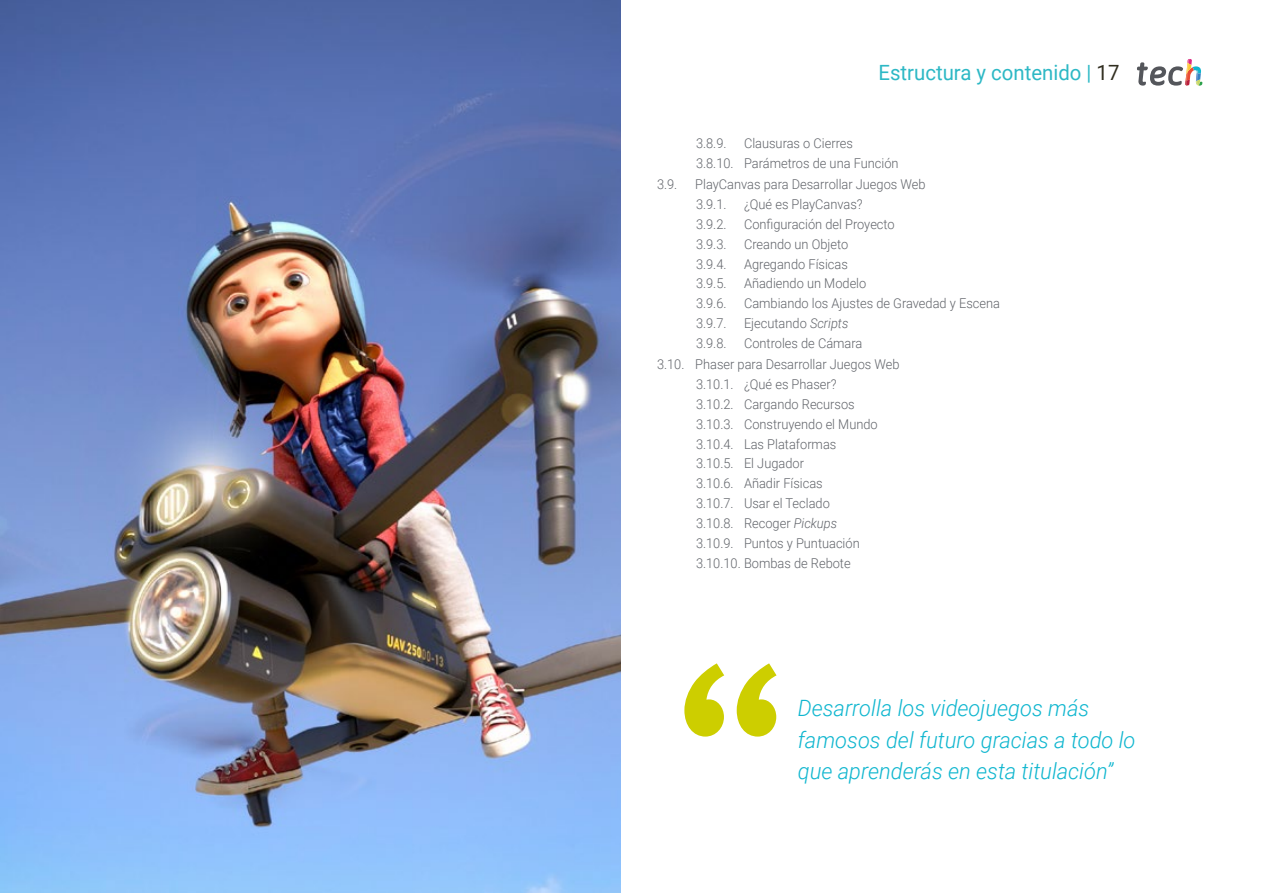
<style>
.page{position:relative;width:1263px;height:893px;background:#fff}
.page>*{position:absolute;margin:0;border:0;box-sizing:border-box;transform-origin:0 0}
.t1{font:italic 300 22.5px/31.5px "Roboto";color:#0fb6cf}
.t2{font:21px "Roboto";color:#2db8c5}
.t3{font:300 13.5px/20px "Roboto";color:#61646a;text-align:center;scale:.95 1}
.s1{color:#312e20}
.s2{font-style:italic}
</style>
<div class="page">
<svg style="left:1137px;top:59px;width:65px;height:27px"></svg>
<svg style="left:684px;top:663px;width:92px;height:74px"></svg>
<img style="left:0;top:0;width:621px;height:893px">
<h2 class="t2" style="left:878px;top:57px;width:242px">Estructura y contenido | <span class="s1">17</span></h2>
<p class="t3" style="left:696px;top:133px;width:215px">Clausuras o Cierres<br>3.8.10. Parámetros de una Función</p>
<p class="t3" style="left:696px;top:133px;width:34px">3.8.9.</p>
<p class="t3" style="left:657px;top:174px;width:23px">3.9.</p>
<p class="t3" style="left:695px;top:174px;width:244px;text-align:left">PlayCanvas para Desarrollar Juegos Web<br>3.9.1.</p>
<p class="t3" style="left:744px;top:194px;width:126px">¿Qué es PlayCanvas?</p>
<p class="t3" style="left:696px;top:213px;width:34px">3.9.2.</p>
<p class="t3" style="left:744px;top:213px;width:160px">Configuración del Proyecto</p>
<p class="t3" style="left:696px;top:233px;width:34px">3.9.3.</p>
<p class="t3" style="left:744px;top:233px;width:111px">Creando un Objeto</p>
<p class="t3" style="left:696px;top:253px;width:34px">3.9.4.</p>
<p class="t3" style="left:744px;top:253px;width:111px">Agregando Físicas</p>
<p class="t3" style="left:696px;top:273px;width:34px">3.9.5.</p>
<p class="t3" style="left:744px;top:273px;width:130px">Añadiendo un Modelo</p>
<p class="t3" style="left:696px;top:293px;width:34px">3.9.6.</p>
<p class="t3" style="left:744px;top:293px;width:271px">Cambiando los Ajustes de Gravedad y Escena</p>
<p class="t3" style="left:696px;top:313px;width:34px">3.9.7.</p>
<p class="t3" style="left:744px;top:313px;width:111px">Ejecutando <span class="s2">Scripts</span></p>
<p class="t3" style="left:696px;top:333px;width:34px">3.9.8.</p>
<p class="t3" style="left:744px;top:333px;width:126px">Controles de Cámara</p>
<p class="t3" style="left:657px;top:354px;width:257px">3.10. Phaser para Desarrollar Juegos Web</p>
<p class="t3" style="left:696px;top:374px;width:150px">3.10.1. ¿Qué es Phaser?</p>
<p class="t3" style="left:696px;top:393px;width:169px">3.10.2. Cargando Recursos</p>
<p class="t3" style="left:696px;top:413px;width:193px">3.10.3. Construyendo el Mundo</p>
<p class="t3" style="left:696px;top:433px;width:149px">3.10.4. Las Plataformas</p>
<p class="t3" style="left:696px;top:453px;width:115px">3.10.5. El Jugador</p>
<p class="t3" style="left:696px;top:473px;width:135px">3.10.6. Añadir Físicas</p>
<p class="t3" style="left:696px;top:493px;width:142px">3.10.7. Usar el Teclado</p>
<p class="t3" style="left:696px;top:513px;width:150px">3.10.8. Recoger <span class="s2">Pickups</span></p>
<p class="t3" style="left:696px;top:533px;width:174px">3.10.9. Puntos y Puntuación</p>
<p class="t3" style="left:696px;top:553px;width:164px">3.10.10. Bombas de Rebote</p>
<h1 class="t1" style="left:798px;top:692px;width:339px">Desarrolla los videojuegos más famosos del futuro gracias a todo lo que aprenderás en esta titulación”</h1>
</div>
